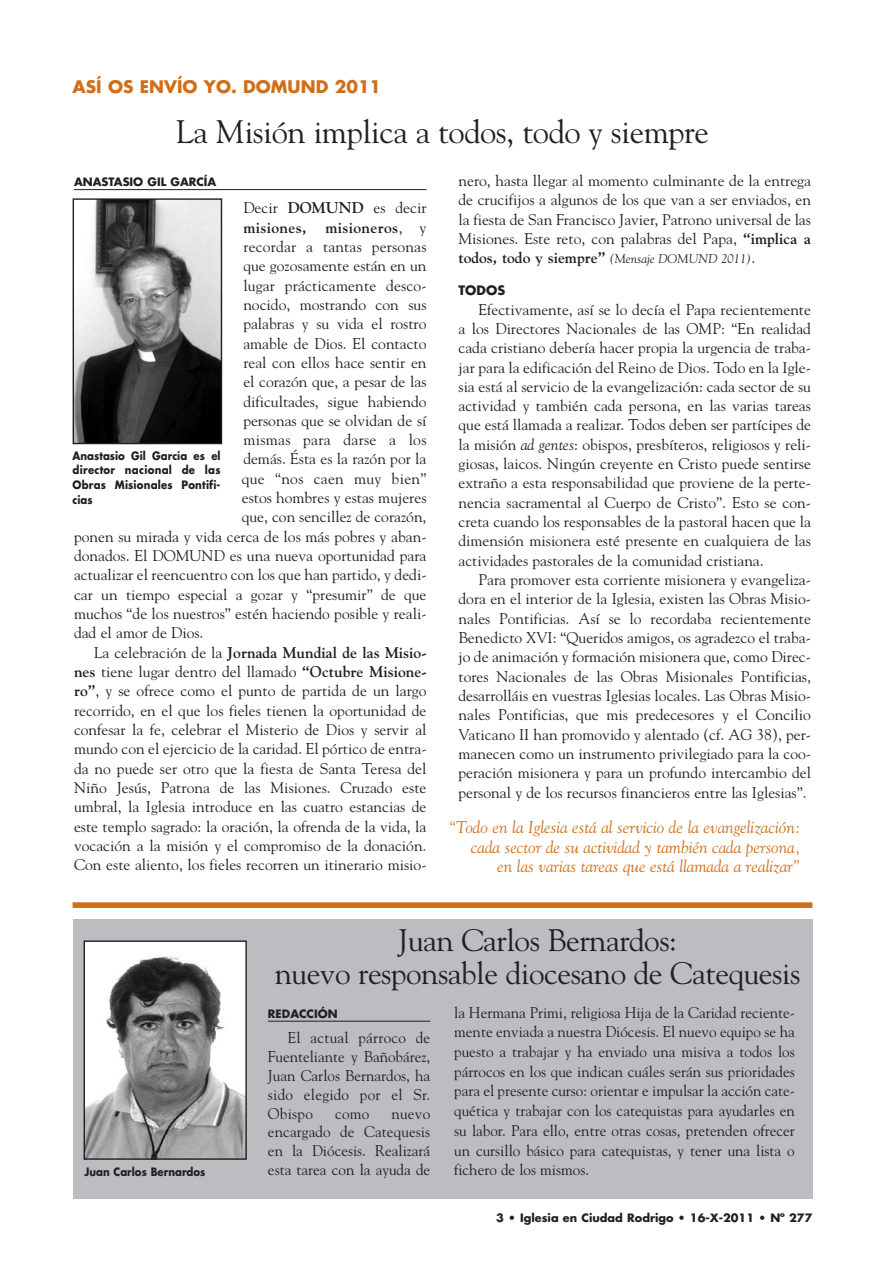
<style>
.page{position:relative;width:893px;height:1263px;background:#fff}
.page>*{position:absolute;margin:0;border:0;box-sizing:border-box;transform-origin:0 0}
.t1{font:32.4px "Goudy";letter-spacing:-.015em;color:#231f20}
.t2{font:31.05px/33.9px "Goudy";letter-spacing:-.015em;color:#231f20;text-align:center}
.t3{font:italic 16.95px/19.8px "Goudy";color:#d06f19;text-align:right}
.t4{font:700 16.95px "Futura";color:#d06f19}
.t5{font:15.45px/19.4px "Goudy";color:#231f20;text-align:justify}
.t6{font:700 15.45px "Goudy";color:#231f20}
.t7{font:15.45px "Goudy";letter-spacing:.02em;color:#231f20}
.t8{font:700 15.45px "Goudy";letter-spacing:.02em;color:#231f20}
.t9{font:700 12.75px "Futura";color:#231f20}
.t10{font:700 11.25px/14.7px "Futura";color:#231f20;text-align:justify;scale:.9 1}
.t11{font:700 11.25px "Futura";color:#231f20}
.s1{font-weight:700}
.s2{font-weight:400}
.s3{font-style:italic;font-size:12.75px}
.s4{font-style:italic}
</style>
<div class="page">
<hr style="left:74px;top:189px;width:352px;height:1px;background:#231f20">
<img style="left:75px;top:200px;width:145px;height:242px">
<div style="left:73px;top:198px;width:149px;height:246px;border:1px solid #231f20"></div>
<div style="left:73px;top:902px;width:739px;height:6px;background:#d06f19"></div>
<div style="left:73px;top:919px;width:739px;height:279px;background:#bbbdc0"></div>
<hr style="left:268px;top:1021px;width:162px;height:1px;background:#231f20">
<div style="left:84px;top:941px;width:162px;height:218px;background:#fff"></div>
<img style="left:86px;top:956px;width:159px;height:202px">
<div style="left:84px;top:940px;width:163px;height:220px;border:1px solid #231f20"></div>
<p class="t4" style="left:73px;top:79px;width:310px">ASÍ OS ENVÍO YO. DOMUND 2011</p>
<h1 class="t1" style="left:176px;top:119px;width:534px">La Misión implica a todos, todo y siempre</h1>
<p class="t11" style="left:74px;top:177px;width:144px">ANASTASIO GIL GARCÍA</p>
<p class="t5" style="left:243px;top:200px;width:185px">Decir <span class="s1">DOMUND</span> es decir</p>
<p class="t8" style="left:243px;top:221px;width:185px">misiones, misioneros<span class="s2">, y</span></p>
<p class="t5" style="left:243px;top:238px;width:185px">recordar a tantas personas</p>
<p class="t5" style="left:243px;top:257px;width:185px">que gozosamente están en un</p>
<p class="t5" style="left:243px;top:277px;width:185px">lugar prácticamente desco-</p>
<p class="t5" style="left:243px;top:296px;width:185px">nocido, mostrando con sus</p>
<p class="t5" style="left:243px;top:315px;width:185px">palabras y su vida el rostro</p>
<p class="t5" style="left:243px;top:335px;width:185px">amable de Dios. El contacto</p>
<p class="t5" style="left:243px;top:354px;width:185px">real con ellos hace sentir en</p>
<p class="t5" style="left:243px;top:373px;width:185px">el corazón que, a pesar de las</p>
<p class="t5" style="left:243px;top:393px;width:185px">dificultades, sigue habiendo</p>
<p class="t5" style="left:243px;top:412px;width:185px">personas que se olvidan de sí</p>
<p class="t7" style="left:243px;top:434px;width:185px">mismas para darse a los</p>
<p class="t5" style="left:243px;top:451px;width:185px">demás. Ésta es la razón por la</p>
<p class="t7" style="left:242px;top:472px;width:186px">que “nos caen muy bien”</p>
<p class="t5" style="left:242px;top:489px;width:186px">estos hombres y estas mujeres</p>
<p class="t5" style="left:242px;top:509px;width:186px">que, con sencillez de corazón,</p>
<p class="t5" style="left:74px;top:528px;width:354px">ponen su mirada y vida cerca de los más pobres y aban-</p>
<p class="t5" style="left:74px;top:547px;width:354px">donados. El DOMUND es una nueva oportunidad para</p>
<p class="t5" style="left:74px;top:567px;width:354px">actualizar el reencuentro con los que han partido, y dedi-</p>
<p class="t5" style="left:74px;top:586px;width:354px">car un tiempo especial a gozar y “presumir” de que</p>
<p class="t5" style="left:74px;top:605px;width:354px">muchos “de los nuestros” estén haciendo posible y reali-</p>
<p class="t5" style="left:74px;top:625px;width:131px">dad el amor de Dios.</p>
<p class="t6" style="left:94px;top:646px;width:334px"><span class="s2">La celebración de la</span> Jornada Mundial de las Misio-</p>
<p class="t5" style="left:74px;top:663px;width:354px"><span class="s1">nes</span> tiene lugar dentro del llamado <span class="s1">“Octubre Misione-</span></p>
<p class="t5" style="left:74px;top:682px;width:354px"><span class="s1">ro”</span>, y se ofrece como el punto de partida de un largo</p>
<p class="t5" style="left:74px;top:702px;width:354px">recorrido, en el que los fieles tienen la oportunidad de</p>
<p class="t5" style="left:74px;top:721px;width:354px">confesar la fe, celebrar el Misterio de Dios y servir al</p>
<p class="t5" style="left:74px;top:740px;width:354px">mundo con el ejercicio de la caridad. El pórtico de entra-</p>
<p class="t5" style="left:74px;top:760px;width:354px">da no puede ser otro que la fiesta de Santa Teresa del</p>
<p class="t5" style="left:74px;top:779px;width:354px">Niño Jesús, Patrona de las Misiones. Cruzado este</p>
<p class="t5" style="left:74px;top:798px;width:354px">umbral, la Iglesia introduce en las cuatro estancias de</p>
<p class="t5" style="left:74px;top:818px;width:354px">este templo sagrado: la oración, la ofrenda de la vida, la</p>
<p class="t5" style="left:74px;top:837px;width:354px">vocación a la misión y el compromiso de la donación.</p>
<p class="t5" style="left:74px;top:856px;width:354px">Con este aliento, los fieles recorren un itinerario misio-</p>
<p class="t10" style="left:73px;top:449px;width:166px">Anastasio Gil García es el director nacional de las Obras Misionales Pontifi&shy;cias</p>
<p class="t5" style="left:458px;top:172px;width:354px">nero, hasta llegar al momento culminante de la entrega de crucifijos a algunos de los que van a ser enviados, en la fiesta de San Francisco Javier, Patrono universal de las Misiones. Este reto, con palabras del Papa, <span class="s1">“implica a todos, todo y siempre”</span> <span class="s3">(Mensaje DOMUND 2011)</span>.</p>
<p class="t9" style="left:458px;top:285px;width:48px">TODOS</p>
<p class="t5" style="left:458px;top:301px;width:354px;text-indent:20px">Efectivamente, así se lo decía el Papa recientemente a los Directores Nacionales de las OMP: “En realidad cada cristiano debería hacer propia la urgencia de traba&shy;jar para la edificación del Reino de Dios. Todo en la Igle&shy;sia está al servicio de la evangelización: cada sector de su actividad y también cada persona, en las varias tareas que está llamada a realizar. Todos deben ser partícipes de la misión <span class="s4">ad gentes</span>: obispos, presbíteros, religiosos y reli&shy;giosas, laicos. Ningún creyente en Cristo puede sentirse extraño a esta responsabilidad que proviene de la perte&shy;nencia sacramental al Cuerpo de Cristo”. Esto se con&shy;creta cuando los responsables de la pastoral hacen que la dimensión misionera esté presente en cualquiera de las actividades pastorales de la comunidad cristiana.</p>
<p class="t5" style="left:458px;top:571px;width:354px;text-indent:20px">Para promover esta corriente misionera y evangeliza&shy;dora en el interior de la Iglesia, existen las Obras Misio&shy;nales Pontificias. Así se lo recordaba recientemente Benedicto XVI: “Queridos amigos, os agradezco el traba&shy;jo de animación y formación misionera que, como Direc&shy;tores Nacionales de las Obras Misionales Pontificias, desarrolláis en vuestras Iglesias locales. Las Obras Misio&shy;nales Pontificias, que mis predecesores y el Concilio Vaticano II han promovido y alentado (cf. AG 38), per&shy;manecen como un instrumento privilegiado para la coo&shy;peración misionera y para un profundo intercambio del personal y de los recursos financieros entre las Iglesias”.</p>
<p class="t3" style="left:448px;top:818px;width:353px">“Todo en la Iglesia está al servicio de la evangelización: cada sector de su actividad y también cada persona,<br>en las varias tareas que está llamada a realizar”</p>
<p class="t10" style="left:84px;top:1166px;width:136px">Juan Carlos Bernardos</p>
<h2 class="t2" style="left:275px;top:925px;width:527px">Juan Carlos Bernardos:<br>nuevo responsable diocesano de Catequesis</h2>
<p class="t11" style="left:268px;top:1008px;width:71px">REDACCIÓN</p>
<p class="t5" style="left:268px;top:1029px;width:164px;line-height:18.9px;text-indent:20px">El actual párroco de Fuenteliante y Bañobárez, Juan Carlos Bernardos, ha sido elegido por el Sr.<br>Obispo</p>
<p class="t5" style="left:268px;top:1105px;width:164px;line-height:18.9px;text-indent:123px">nuevo encargado de Catequesis en la Diócesis. Realizará esta tarea con la ayuda de</p>
<p class="t5" style="left:335px;top:1105px;width:36px">como</p>
<p class="t5" style="left:454px;top:1004px;width:342px">la Hermana Primi, religiosa Hija de la Caridad reciente&shy;mente enviada a nuestra Diócesis. El nuevo equipo se ha puesto a trabajar y ha enviado una misiva a todos los párrocos en los que indican cuáles serán sus prioridades para el presente curso: orientar e impulsar la acción cate&shy;quética y trabajar con los catequistas para ayudarles en su labor. Para ello, entre otras cosas, pretenden ofrecer un cursillo básico para catequistas, y tener una lista o fichero de los mismos.</p>
<p class="t11" style="left:496px;top:1212px;width:317px">3 • Iglesia en Ciudad Rodrigo • 16-X-2011 • Nº 277</p>
</div>
